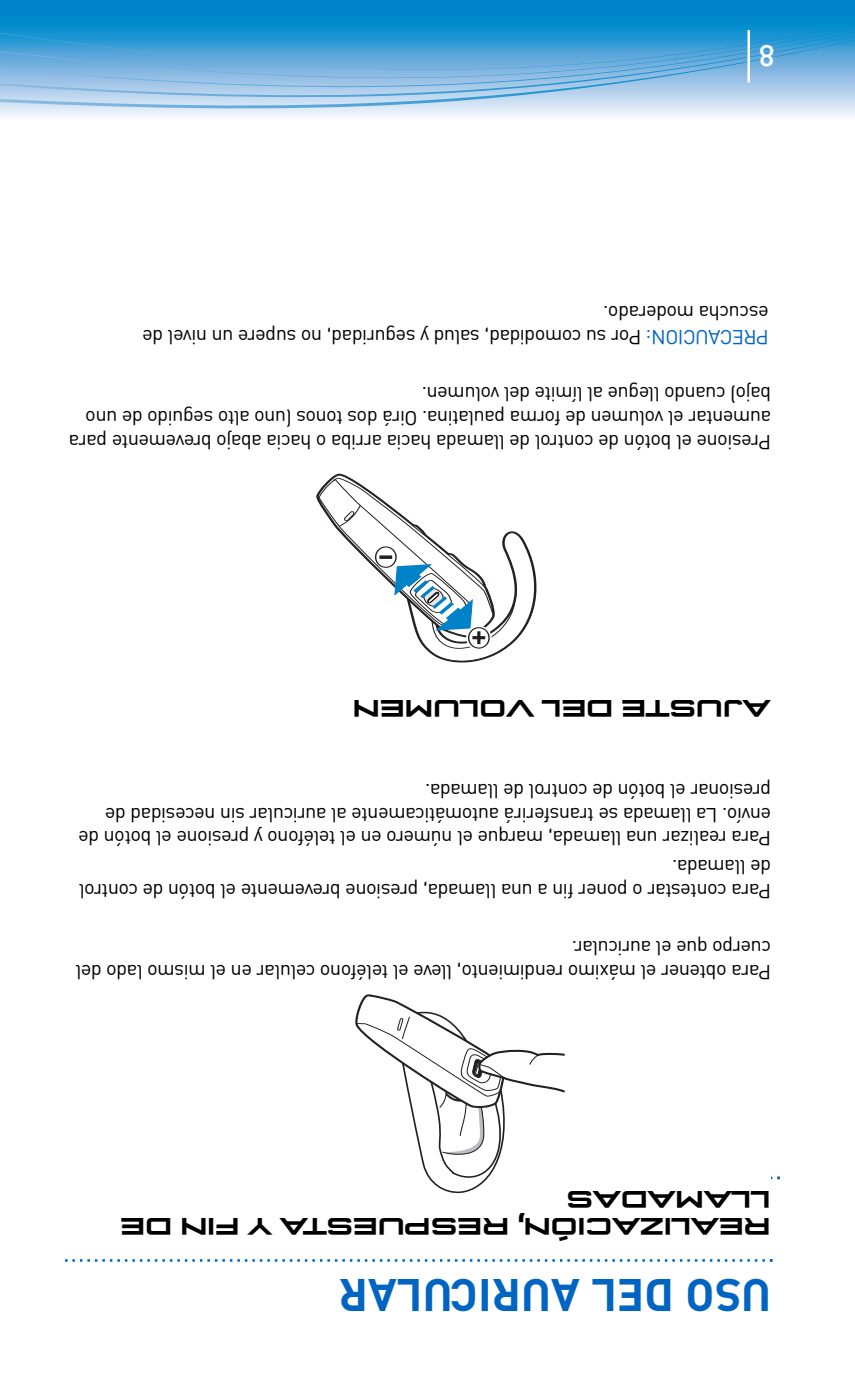
<style>
.page{position:relative;width:855px;height:1373px;background:#fff}
.page>*{position:absolute;margin:0;border:0;box-sizing:border-box;transform-origin:0 0}
.t1{font:700 45px "DIN";color:#0065c2}
.t2{font:500 30px "DIN";color:#fff}
.t3{font:700 25px/27.5px "Q Type Ext";letter-spacing:-.05em;color:#000}
.t4{font:20px/23.8px "DIN";letter-spacing:-.025em;color:#000}
.s1{color:#0065c2}
</style>
<div class="page">
<svg style="left:66px;top:1259px;width:706px;height:2px"></svg>
<svg style="left:0;top:79px;width:855px;height:38px;background:#bad6ee"></svg>
<svg style="left:0;top:74px;width:855px;height:5px;background:#8abae3"></svg>
<svg style="left:0;top:0;width:855px;height:74px;background:#2c97d2"></svg>
<hr style="left:748px;top:30px;width:2px;height:52px;background:#fff">
<svg style="left:316px;top:474px;width:220px;height:188px"></svg>
<svg style="left:376px;top:547px;width:20px;height:20px"></svg>
<div style="left:375px;top:546px;width:22px;height:22px;border:1px solid #231f20;border-radius:50%"></div>
<svg style="left:379px;top:555px;width:13px;height:4px"></svg>
<svg style="left:355px;top:994px;width:425px;height:200px"></svg>
<h2 class="t2" style="left:775px;top:73px;width:17px;rotate:-180deg">8</h2>
<p class="t4" style="left:769px;top:349px;width:628px;rotate:-180deg"><span class="s1">PRECAUCION:</span> Por su comodidad, salud y seguridad, no supere un nivel de escucha moderado.</p>
<p class="t4" style="left:771px;top:454px;width:704px;rotate:-180deg">Presione el botón de control de llamada hacia arriba o hacia abajo brevemente para aumentar el volumen de forma paulatina. Oirá dos tonos (uno alto seguido de uno bajo) cuando llegue al límite del volumen.</p>
<p class="t3" style="left:771px;top:719px;width:420px;rotate:-180deg">AJUSTE DEL VOLUMEN</p>
<p class="t4" style="left:771px;top:851px;width:695px;rotate:-180deg">Para realizar una llamada, marque el número en el teléfono y presione el botón de envío. La llamada se transferirá automáticamente al auricular sin necesidad de presionar el botón de control de llamada.</p>
<p class="t4" style="left:771px;top:903px;width:694px;rotate:-180deg">Para contestar o poner fin a una llamada, presione brevemente el botón de control de llamada.</p>
<p class="t4" style="left:771px;top:984px;width:697px;rotate:-180deg">Para obtener el máximo rendimiento, lleve el teléfono celular en el mismo lado del cuerpo que el auricular.</p>
<p class="t3" style="left:771px;top:1237px;width:470px;rotate:-180deg">REALIZACIÓN, RESPUEST<br>LLAMADAS</p>
<p class="t3" style="left:309px;top:1237px;width:190px;rotate:-180deg">A Y FIN DE</p>
<h1 class="t1" style="left:771px;top:1321px;width:434px;rotate:-180deg">USO DEL AURICULAR</h1>
</div>
